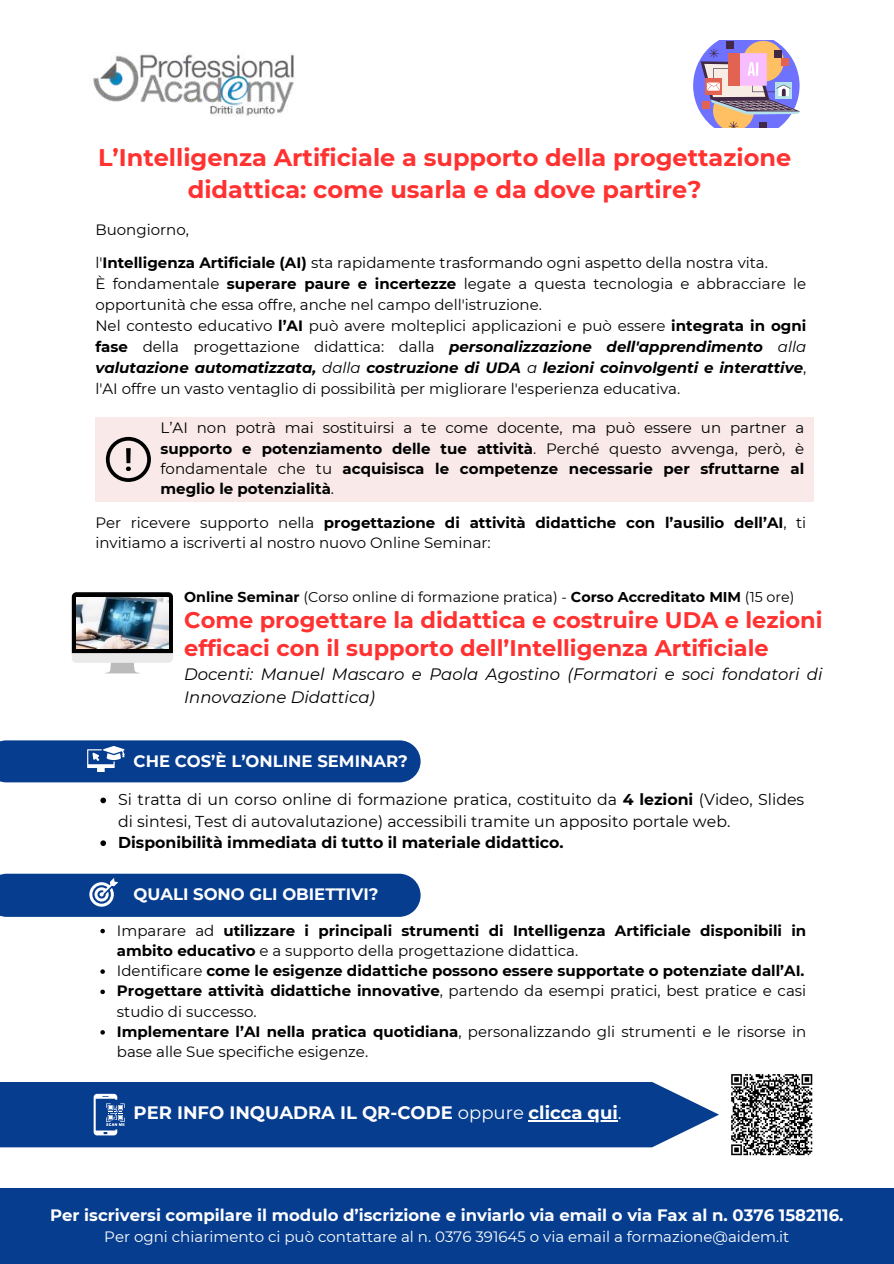
<style>
.page{position:relative;width:894px;height:1264px;background:#fff}
.page>*{position:absolute;margin:0;border:0;box-sizing:border-box;transform-origin:0 0}
.t1{font:700 24px/32.7px "Montserrat";color:#ff3131;text-align:center}
.t2{font:700 22.5px/28.2px "Montserrat";color:#ff3131}
.t3{font:700 18px "Montserrat";color:#fff}
.t4{font:700 16.5px "Montserrat";color:#fff}
.t5{font:italic 16.5px/22.5px "Montserrat";color:#000}
.t6{font:15.75px/21.3px "Montserrat";color:#000}
.t7{font:700 15.75px "Montserrat";color:#000}
.t8{font:15px/21px "Montserrat";color:#000}
.t9{font:700 15px/20.2px "Montserrat";color:#000}
.t10{font:15px "Montserrat";color:#fff}
.t11{font:14.25px "Montserrat";color:#000}
.s1{font-weight:700}
.s2{font-weight:700;font-style:italic}
.s3{font-style:italic}
.s4{font-weight:400}
</style>
<div class="page">
<div style="left:0;top:740px;width:420px;height:42px;background:#063d8f"></div>
<div style="left:0;top:873px;width:420px;height:43px;background:#063d8f"></div>
<div style="left:0;top:1187px;width:893px;height:76px;background:#063d8f"></div>
<div style="left:0;top:1082px;width:718px;height:65px;background:#063d8f"></div>
<svg style="left:94px;top:1093px;width:31px;height:42px"></svg>
<svg style="left:72px;top:592px;width:101px;height:81px"></svg>
<img style="left:76px;top:597px;width:92px;height:52px">
<img style="left:93px;top:52px;width:203px;height:65px">
<svg style="left:693px;top:41px;width:108px;height:87px"></svg>
<div style="left:95px;top:417px;width:718px;height:84px;background:#f9e9e9"></div>
<svg style="left:106px;top:437px;width:45px;height:45px"></svg>
<svg style="left:100px;top:797px;width:6px;height:6px"></svg>
<svg style="left:100px;top:840px;width:6px;height:6px"></svg>
<svg style="left:100px;top:928px;width:5px;height:5px"></svg>
<svg style="left:100px;top:969px;width:5px;height:4px"></svg>
<svg style="left:100px;top:989px;width:5px;height:5px"></svg>
<svg style="left:100px;top:1030px;width:5px;height:4px"></svg>
<hr style="left:528px;top:1120px;width:89px;height:1px;background:#fff">
<svg style="left:731px;top:1155px;width:79px;height:1px"></svg>
<svg style="left:731px;top:1074px;width:82px;height:81px"></svg>
<h1 class="t1" style="left:98px;top:141px;width:694px">L’Intelligenza Artificiale a supporto della progettazione didattica: come usarla e da dove partire?</h1>
<p class="t8" style="left:95px;top:213px;width:674px;line-height:33px">Buongiorno,<br>l'<span class="s1">Intelligenza Artificiale (AI)</span> sta rapidamente trasformando ogni aspetto della nostra vita.</p>
<p class="t8" style="left:95px;top:273px;width:712px">È fondamentale <span class="s1">superare paure e incertezze</span> legate a questa tecnologia e abbracciare le opportunità che essa offre, anche nel campo dell'istruzione.<br>Nel contesto educativo <span class="s1">l’AI</span> può avere molteplici applicazioni e può essere <span class="s1">integrata in ogni fase</span> della progettazione didattica: dalla <span class="s2">personalizzazione dell'apprendimento</span> <span class="s3">alla </span><span class="s2">valutazione automatizzata,</span> <span class="s3">dalla</span> <span class="s2">costruzione di UDA</span> <span class="s3">a</span> <span class="s2">lezioni coinvolgenti e interattive</span>, l'AI offre un vasto ventaglio di possibilità per migliorare l'esperienza educativa.</p>
<p class="t8" style="left:160px;top:418px;width:645px;line-height:20.2px;text-align:justify">L’AI non potrà mai sostituirsi a te come docente, ma può essere un partner a <span class="s1">supporto e potenziamento delle tue attività</span>. Perché questo avvenga, però, è fondamentale che tu <span class="s1">acquisisca le competenze necessarie per sfruttarne al meglio le potenzialità</span>.</p>
<p class="t8" style="left:95px;top:512px;width:712px;line-height:20.2px">Per ricevere supporto nella <span class="s1">progettazione di attività didattiche con l’ausilio dell’AI</span>, ti invitiamo a iscriverti al nostro nuovo Online Seminar:</p>
<p class="t11" style="left:184px;top:588px;width:611px"><span class="s1">Online Seminar</span> (Corso online di formazione pratica) - <span class="s1">Corso Accreditato MIM</span> (15 ore)</p>
<h2 class="t2" style="left:184px;top:605px;width:639px">Come progettare la didattica e costruire UDA e lezioni efficaci con il supporto dell’Intelligenza Artificiale</h2>
<p class="t5" style="left:184px;top:663px;width:639px">Docenti: Manuel Mascaro e Paola Agostino (Formatori e soci fondatori di<br>Innovazione Didattica)</p>
<p class="t4" style="left:133px;top:751px;width:276px">CHE COS’È L’ONLINE SEMINAR?</p>
<p class="t6" style="left:118px;top:789px;width:687px">Si tratta di un corso online di formazione pratica, costituito da <span class="s1">4 lezioni</span> (Video, Slides di sintesi, Test di autovalutazione) accessibili tramite un apposito portale web.</p>
<p class="t7" style="left:118px;top:833px;width:447px">Disponibilità immediata di tutto il materiale didattico.</p>
<p class="t4" style="left:133px;top:884px;width:246px">QUALI SONO GLI OBIETTIVI?</p>
<p class="t9" style="left:117px;top:920px;width:690px"><span class="s4">Imparare ad</span> utilizzare i principali strumenti di Intelligenza Artificiale disponibili in ambito educativo <span class="s4">e a supporto della progettazione didattica.<br>Identificare</span> come le esigenze didattiche possono essere supportate o potenziate dall’AI.<br>Progettare attività didattiche innovative<span class="s4">, partendo da esempi pratici, best pratice e casi studio di successo.<br></span>Implementare l’AI nella pratica quotidiana<span class="s4">, personalizzando gli strumenti e le risorse in base alle Sue specifiche esigenze.</span></p>
<p class="t3" style="left:133px;top:1101px;width:489px">PER INFO INQUADRA IL QR-CODE <span class="s4">oppure</span> clicca qui<span class="s4">.</span></p>
<p class="t4" style="left:50px;top:1205px;width:794px">Per iscriversi compilare il modulo d’iscrizione e inviarlo via email o via Fax al n. 0376 1582116.</p>
<p class="t10" style="left:104px;top:1226px;width:686px">Per ogni chiarimento ci può contattare al n. 0376 391645 o via email a formazione@aidem.it</p>
</div>
